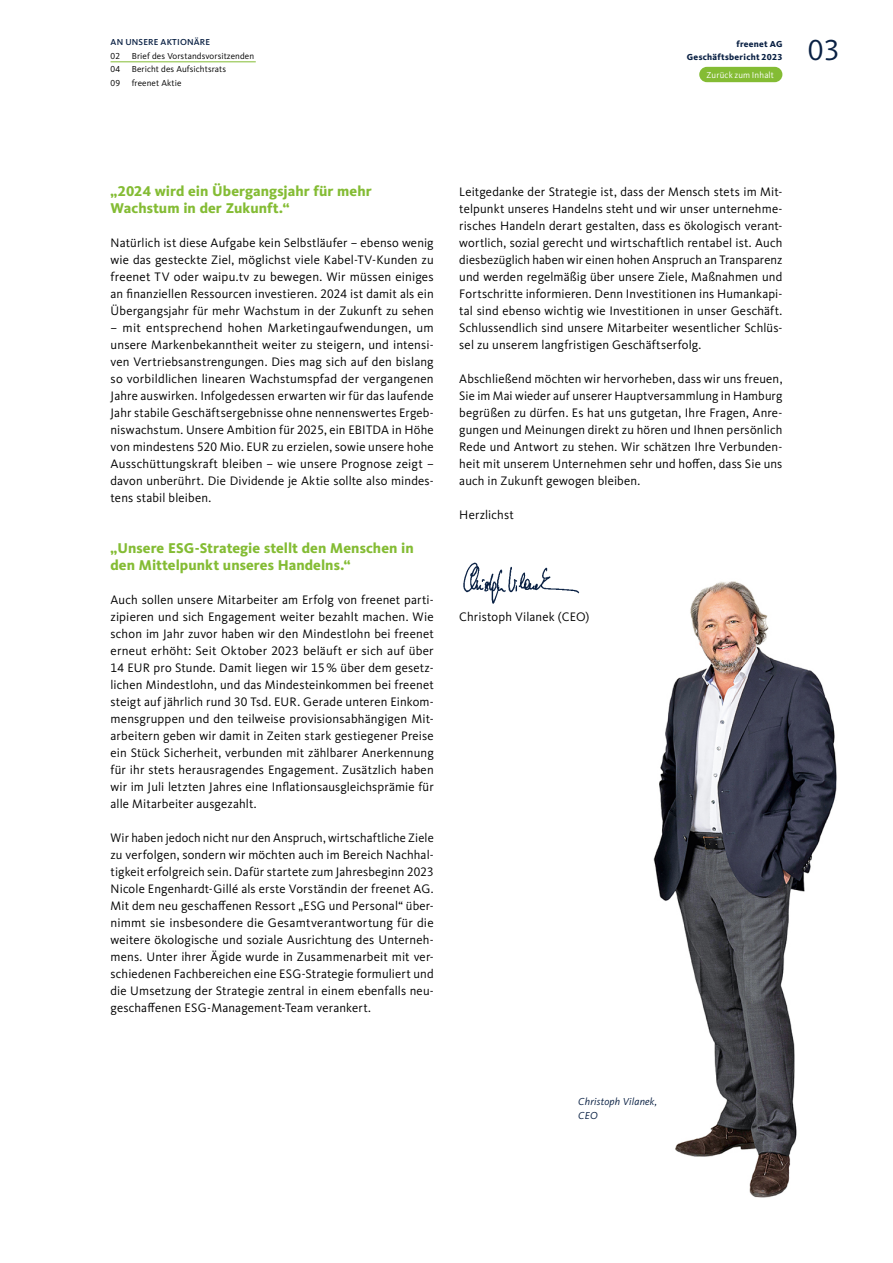
<style>
.page{position:relative;width:893px;height:1263px;background:#fff}
.page>*{position:absolute;margin:0;border:0;box-sizing:border-box;transform-origin:0 0}
.t1{font:30px "Kievit Pro";color:#092043}
.t2{font:800 14.7px/17px "Kievit Pro";letter-spacing:.005em;color:#84bc34}
.t3{font:12.75px/17px "Kievit Pro";letter-spacing:.01em;color:#000;text-align:justify}
.t4{font:italic 10.5px/13.5px "Kievit Pro";letter-spacing:.015em;color:#092043}
.t5{font:9px "Kievit Pro";letter-spacing:.01em;color:#000}
.t6{font:800 9px/12.8px "Kievit Pro";letter-spacing:.03em;color:#092043;text-align:right}
.t7{font:500 9px "Kievit Pro";letter-spacing:.02em;color:#092043}
.t8{font:9px "Kievit Pro";letter-spacing:.02em;color:#fff}
</style>
<div class="page">
<div style="left:699px;top:67px;width:83px;height:15px;background:#84bc34;border-radius:8px"></div>
<img style="left:653px;top:581px;width:184px;height:617px">
<img style="left:463px;top:562px;width:117px;height:42px">
<hr style="left:111px;top:61px;width:145px;height:1px;background:#84bc34">
<p class="t7" style="left:111px;top:37px;width:101px">AN UNSERE AKTIONÄRE</p>
<p class="t5" style="left:111px;top:50px;width:11px">02</p>
<p class="t5" style="left:132px;top:50px;width:124px">Brief des Vorstandsvorsitzenden</p>
<p class="t5" style="left:111px;top:64px;width:11px">04</p>
<p class="t5" style="left:132px;top:64px;width:96px">Bericht des Aufsichtsrats</p>
<p class="t5" style="left:111px;top:77px;width:11px">09</p>
<p class="t5" style="left:132px;top:77px;width:51px">freenet Aktie</p>
<p class="t6" style="left:687px;top:37px;width:97px">freenet AG<br>Geschäftsbericht 2023</p>
<p class="t8" style="left:706px;top:70px;width:69px">Zurück zum Inhalt</p>
<h1 class="t1" style="left:808px;top:32px;width:33px">03</h1>
<p class="t2" style="left:111px;top:182px;width:263px">„2024 wird ein Übergangsjahr für mehr<br>Wachstum in der Zukunft.“</p>
<p class="t3" style="left:111px;top:234px;width:325px">Natürlich ist diese Aufgabe kein Selbstläufer – ebenso wenig wie das gesteckte Ziel, möglichst viele Kabel-TV-Kunden zu freenet TV oder waipu.tv zu bewegen. Wir müssen einiges an finanziellen Ressourcen investieren. 2024 ist damit als ein Übergangsjahr für mehr Wachstum in der Zukunft zu sehen</p>
<p class="t3" style="left:111px;top:319px;width:325px">– mit entsprechend hohen Marketingaufwendungen, um unsere Markenbekanntheit weiter zu steigern, und intensi&shy;ven Vertriebsanstrengungen. Dies mag sich auf den bislang so vorbildlichen linearen Wachstumspfad der vergangenen Jahre auswirken. Infolgedessen erwarten wir für das laufende Jahr stabile Geschäftsergebnisse ohne nennenswertes Ergeb&shy;niswachstum. Unsere Ambition für 2025, ein EBITDA in Höhe von mindestens 520 Mio. EUR zu erzielen, sowie unsere hohe Ausschüttungskraft bleiben – wie unsere Prognose zeigt – davon unberührt. Die Dividende je Aktie sollte also mindes&shy;tens stabil bleiben.</p>
<p class="t2" style="left:111px;top:539px;width:305px">„Unsere ESG-Strategie stellt den Menschen in den Mittelpunkt unseres Handelns.“</p>
<p class="t3" style="left:111px;top:591px;width:325px">Auch sollen unsere Mitarbeiter am Erfolg von freenet parti&shy;zipieren und sich Engagement weiter bezahlt machen. Wie schon im Jahr zuvor haben wir den Mindestlohn bei freenet erneut erhöht: Seit Oktober 2023 beläuft er sich auf über 14 EUR pro Stunde. Damit liegen wir 15 % über dem gesetz&shy;lichen Mindestlohn, und das Mindesteinkommen bei freenet steigt auf jährlich rund 30 Tsd. EUR. Gerade unteren Einkom&shy;mensgruppen und den teilweise provisionsabhängigen Mit&shy;arbeitern geben wir damit in Zeiten stark gestiegener Preise ein Stück Sicherheit, verbunden mit zählbarer Anerkennung für ihr stets herausragendes Engagement. Zusätzlich haben wir im Juli letzten Jahres eine Inflationsausgleichsprämie für alle Mitarbeiter ausgezahlt.</p>
<p class="t3" style="left:111px;top:829px;width:325px">Wir haben jedoch nicht nur den Anspruch, wirtschaftliche Ziele zu verfolgen, sondern wir möchten auch im Bereich Nachhal&shy;tigkeit erfolgreich sein. Dafür startete zum Jahresbeginn 2023<br>Nicole Engenhardt-Gillé als erste Vorständin der freenet AG.<br>Mit dem neu geschaffenen Ressort „ESG und Personal“ über&shy;nimmt sie insbesondere die Gesamtverantwortung für die weitere ökologische und soziale Ausrichtung des Unterneh&shy;mens. Unter ihrer Ägide wurde in Zusammenarbeit mit ver&shy;schiedenen Fachbereichen eine ESG-Strategie formuliert und die Umsetzung der Strategie zentral in einem ebenfalls neu&shy;geschaffenen ESG-Management-Team verankert.</p>
<p class="t3" style="left:459px;top:183px;width:325px">Leitgedanke der Strategie ist, dass der Mensch stets im Mit&shy;telpunkt unseres Handelns steht und wir unser unternehme&shy;risches Handeln derart gestalten, dass es ökologisch verant&shy;wortlich, sozial gerecht und wirtschaftlich rentabel ist. Auch diesbezüglich haben wir einen hohen Anspruch an Transparenz und werden regelmäßig über unsere Ziele, Maßnahmen und Fortschritte informieren. Denn Investitionen ins Humankapi&shy;tal sind ebenso wichtig wie Investitionen in unser Geschäft.<br>Schlussendlich sind unsere Mitarbeiter wesentlicher Schlüs&shy;sel zu unserem langfristigen Geschäftserfolg.</p>
<p class="t3" style="left:459px;top:370px;width:325px">Abschließend möchten wir hervorheben, dass wir uns freuen, Sie im Mai wieder auf unserer Hauptversammlung in Hamburg begrüßen zu dürfen. Es hat uns gutgetan, Ihre Fragen, Anre&shy;gungen und Meinungen direkt zu hören und Ihnen persönlich Rede und Antwort zu stehen. Wir schätzen Ihre Verbunden&shy;heit mit unserem Unternehmen sehr und hoffen, dass Sie uns auch in Zukunft gewogen bleiben.</p>
<p class="t3" style="left:459px;top:506px;width:56px">Herzlichst</p>
<p class="t3" style="left:459px;top:608px;width:132px">Christoph Vilanek (CEO)</p>
<p class="t4" style="left:578px;top:1095px;width:80px">Christoph Vilanek,<br>CEO</p>
</div>
